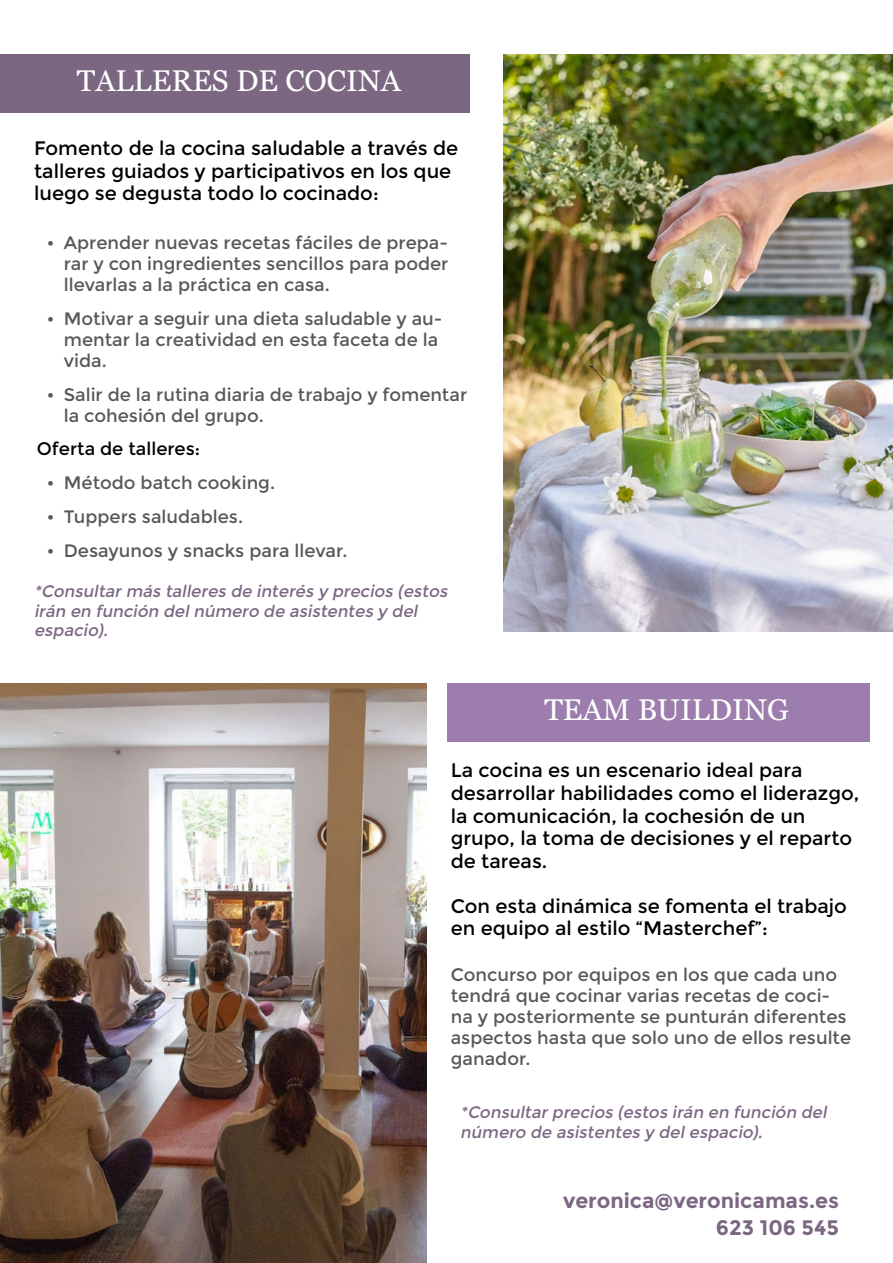
<style>
.page{position:relative;width:893px;height:1263px;background:#fff}
.page>*{position:absolute;margin:0;border:0;box-sizing:border-box;transform-origin:0 0}
.t1{font:30px "Georgia";color:#fff}
.t2{font:700 21px/27px "Montserrat";color:#7b6782;text-align:right}
.t3{font:19.5px/22.5px "Montserrat";color:#000}
.t4{font:18px/21px "Montserrat";color:#595858}
.t5{font:18px "Montserrat";color:#000}
.t6{font:italic 16.5px/19.5px "Montserrat";color:#7b6782}
</style>
<div class="page">
<div style="left:1px;top:54px;width:469px;height:58px;background:#7b6782"></div>
<div style="left:448px;top:683px;width:422px;height:58px;background:#9c7dad"></div>
<img style="left:503px;top:54px;width:390px;height:577px">
<img style="left:0;top:683px;width:427px;height:580px">
<h1 class="t1" style="left:77px;top:59px;width:326px">TALLERES DE COCINA</h1>
<p class="t3" style="left:34px;top:137px;width:426px">Fomento de la cocina saludable a través de talleres guiados y participativos en los que luego se degusta todo lo cocinado:</p>
<p class="t4" style="left:64px;top:232px;width:386px;text-align:justify;text-indent:-17px">• Aprender nuevas recetas fáciles de prepa&shy;rar y con ingredientes sencillos para poder llevarlas a la práctica en casa.</p>
<p class="t4" style="left:64px;top:308px;width:380px;text-indent:-17px">• Motivar a seguir una dieta saludable y au&shy;mentar la creatividad en esta faceta de la vida.</p>
<p class="t4" style="left:64px;top:384px;width:405px;text-indent:-17px">• Salir de la rutina diaria de trabajo y fomentar la cohesión del grupo.</p>
<p class="t5" style="left:37px;top:438px;width:165px">Oferta de talleres:</p>
<p class="t4" style="left:47px;top:472px;width:230px">• Método batch cooking.</p>
<p class="t4" style="left:47px;top:506px;width:198px">• Tuppers saludables.</p>
<p class="t4" style="left:47px;top:540px;width:302px">• Desayunos y snacks para llevar.</p>
<p class="t6" style="left:34px;top:582px;width:418px">*Consultar más talleres de interés y precios (estos irán en función del número de asistentes y del espacio).</p>
<h1 class="t1" style="left:544px;top:688px;width:246px">TEAM BUILDING</h1>
<p class="t3" style="left:451px;top:759px;width:410px">La cocina es un escenario ideal para desarrollar habilidades como el liderazgo, la comunicación, la cochesión de un grupo, la toma de decisiones y el reparto de tareas.</p>
<p class="t3" style="left:451px;top:895px;width:398px">Con esta dinámica se fomenta el trabajo en equipo al estilo “Masterchef”:</p>
<p class="t4" style="left:451px;top:964px;width:402px">Concurso por equipos en los que cada uno tendrá que cocinar varias recetas de coci&shy;na y posteriormente se punturán diferentes aspectos hasta que solo uno de ellos resulte ganador.</p>
<p class="t6" style="left:460px;top:1103px;width:371px">*Consultar precios (estos irán en función del número de asistentes y del espacio).</p>
<p class="t2" style="left:563px;top:1187px;width:277px">veronica@veronicamas.es<br>623 106 545</p>
</div>
